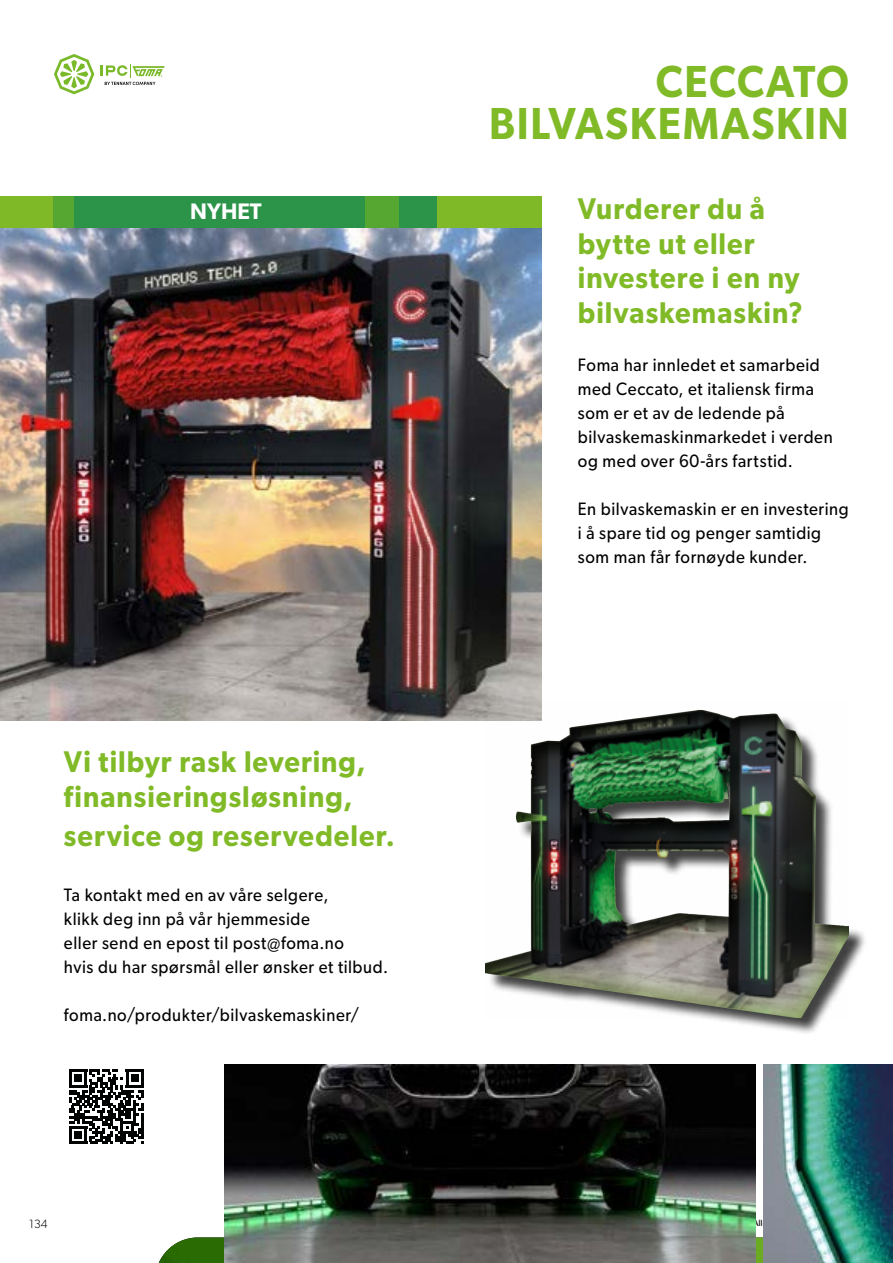
<style>
.page{position:relative;width:893px;height:1263px;background:#fff}
.page>*{position:absolute;margin:0;border:0;box-sizing:border-box;transform-origin:0 0}
.t1{font:600 45px/42px "Gibson";letter-spacing:.04em;color:#80ba27;text-align:right;scale:.93 1}
.t2{font:600 30px/34.5px "Gibson";letter-spacing:.04em;color:#80ba27;scale:.93 1}
.t3{font:600 22.5px "Gibson";color:#fff}
.t4{font:18px/24px "Gibson";letter-spacing:.04em;color:#000;scale:.93 1}
.t5{font:300 12px "Gibson";color:#000}
</style>
<div class="page">
<img style="left:159px;top:1237px;width:605px;height:26px">
<img style="left:764px;top:1064px;width:129px;height:199px">
<img style="left:225px;top:1064px;width:530px;height:199px">
<svg style="left:54px;top:54px;width:40px;height:40px"></svg>
<svg style="left:100px;top:64px;width:65px;height:21px"></svg>
<svg style="left:69px;top:1069px;width:75px;height:75px"></svg>
<img style="left:0;top:229px;width:542px;height:492px">
<div style="left:488px;top:713px;width:378px;height:322px;background:#000;opacity:.75"></div>
<div style="left:474px;top:690px;width:388px;height:332px;background:#000;opacity:.75"></div>
<div style="left:74px;top:196px;width:291px;height:31px;background:#2c9448"></div>
<div style="left:0;top:196px;width:53px;height:31px;background:#80b927"></div>
<div style="left:53px;top:196px;width:21px;height:31px;background:#56a732"></div>
<div style="left:365px;top:196px;width:34px;height:31px;background:#56a732"></div>
<div style="left:399px;top:196px;width:38px;height:31px;background:#2c9448"></div>
<div style="left:437px;top:196px;width:105px;height:31px;background:#80b927"></div>
<p class="t3" style="left:190px;top:198px;width:73px">NYHET</p>
<h2 class="t2" style="left:64px;top:744px;width:326px">Vi tilbyr rask levering, finansieringsløsning,</h2>
<h2 class="t2" style="left:64px;top:818px;width:357px">service og reservedeler.</h2>
<p class="t4" style="left:64px;top:883px;width:350px">Ta kontakt med en av våre selgere,<br>klikk deg inn på vår hjemmeside<br>eller send en epost til post@foma.no<br>hvis du har spørsmål eller ønsker et tilbud.</p>
<p class="t4" style="left:64px;top:1003px;width:319px">foma.no/produkter/bilvaskemaskiner/</p>
<p class="t5" style="left:29px;top:1216px;width:20px">134</p>
<h1 class="t1" style="left:489px;top:60px;width:388px">CECCATO<br>BILVASKEMASKIN</h1>
<h2 class="t2" style="left:578px;top:191px;width:243px">Vurderer du å bytte ut eller investere i en ny bilvaskemaskin?</h2>
<p class="t4" style="left:578px;top:352px;width:276px">Foma har innledet et samarbeid med Ceccato, et italiensk firma som er et av de ledende på bilvaskemaskinmarkedet i verden og med over 60-års fartstid.</p>
<p class="t4" style="left:578px;top:496px;width:293px">En bilvaskemaskin er en investering i å spare tid og penger samtidig som man får fornøyde kunder.</p>
</div>
